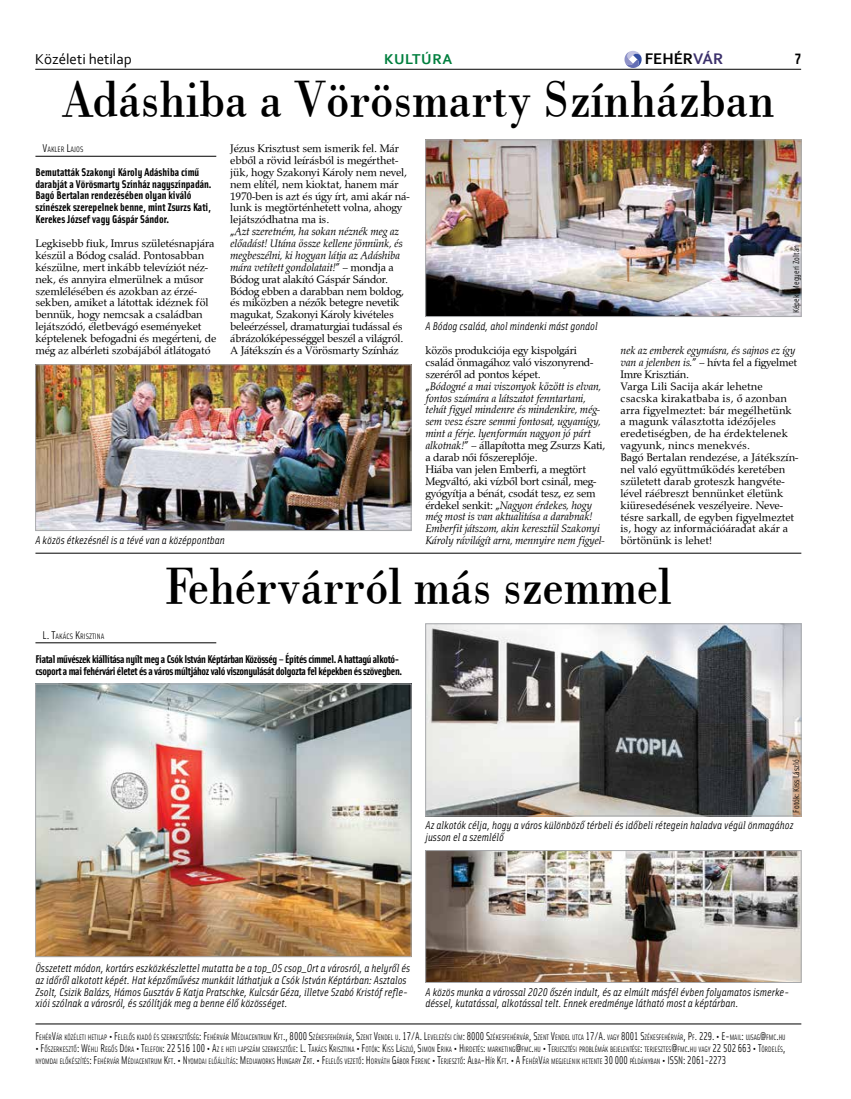
<style>
.page{position:relative;width:851px;height:1099px;background:#fff}
.page>*{position:absolute;margin:0;border:0;box-sizing:border-box;transform-origin:0 0}
.t1{font:52.5px "Bodoni PFL";color:#000;scale:.9 1}
.t2{font:700 16.12px "Corbel";color:#000}
.t3{font:15px "Corbel";color:#000}
.t4{font:700 15px "Corbel";letter-spacing:.04em;color:#007f3e}
.t5{font:700 15px "Solex";color:#000}
.t6{font:11.25px/11.9px "Palladius";letter-spacing:-.01em;color:#000}
.t7{font:italic 11.25px/11.9px "Solex";color:#000}
.t8{font:italic 11.25px/11.9px "Palladius";letter-spacing:-.02em;color:#000}
.t9{font:700 11.25px/11.9px "Solex";color:#000}
.t10{font:700 11.25px/11.9px "Solex";letter-spacing:-.03em;color:#000}
.t11{font:8.75px "Solex";color:#000}
.t12{font:7.88px/11.9px "Solex";color:#000;scale:.88 1}
.t13{font:7.88px "Solex";color:#000}
.s1{color:#3c316c}
.s2{font-size:11.25px}
.s3{font-style:italic}
.s4{font-style:normal}
</style>
<div class="page">
<hr style="left:35px;top:69px;width:766px;height:1px;background:#000">
<svg style="left:624px;top:51px;width:17px;height:18px"></svg>
<hr style="left:35px;top:553px;width:766px;height:1px;background:#000">
<hr style="left:35px;top:1023px;width:766px;height:1px;background:#000">
<img style="left:427px;top:142px;width:372px;height:173px">
<div style="left:425px;top:140px;width:376px;height:177px;border:1px solid #a7a9ac"></div>
<img style="left:37px;top:366px;width:372px;height:162px">
<div style="left:35px;top:364px;width:376px;height:166px;border:1px solid #a7a9ac"></div>
<hr style="left:35px;top:156px;width:181px;height:1px;background:#000">
<img style="left:427px;top:625px;width:372px;height:189px">
<div style="left:425px;top:623px;width:376px;height:193px;border:1px solid #a7a9ac"></div>
<img style="left:427px;top:852px;width:372px;height:128px">
<div style="left:425px;top:850px;width:376px;height:132px;border:1px solid #a7a9ac"></div>
<img style="left:37px;top:686px;width:372px;height:268px">
<div style="left:35px;top:684px;width:376px;height:272px;border:1px solid #a7a9ac"></div>
<hr style="left:35px;top:642px;width:181px;height:1px;background:#000">
<h3 class="t3" style="left:35px;top:49px;width:98px">Közéleti hetilap</h3>
<h3 class="t4" style="left:384px;top:49px;width:70px">KULTÚRA</h3>
<h2 class="t2" style="left:644px;top:48px;width:78px">FEHÉR<span class="s1">VÁR</span></h2>
<h3 class="t5" style="left:794px;top:49px;width:8px">7</h3>
<h1 class="t1" style="left:62px;top:63px;width:793px">Adáshiba a Vörösmarty Színházban</h1>
<p class="t13" style="left:43px;top:144px;width:42px"><span class="s2">V</span>AKLER <span class="s2">L</span>AJOS</p>
<p class="t9" style="left:35px;top:165px;width:178px">Bemutatták Szakonyi Károly Adáshiba című darabját a Vörösmarty Színház nagyszínpadán.<br>Bagó Bertalan rendezésében olyan kiváló színészek szerepelnek benne, mint Zsurzs Kati, Kerekes József vagy Gáspár Sándor.</p>
<p class="t6" style="left:35px;top:237px;width:182px">Legkisebb fiuk, Imrus születésnapjára készül a Bódog család. Pontosabban készülne, mert inkább televíziót néz&shy;nek, és annyira elmerülnek a műsor szemlélésében és azokban az érzé&shy;sekben, amiket a látottak idéznek föl bennük, hogy nemcsak a családban lejátszódó, életbevágó eseményeket képtelenek befogadni és megérteni, de még az albérleti szobájából átlátogató</p>
<p class="t6" style="left:230px;top:142px;width:181px">Jézus Krisztust sem ismerik fel. Már ebből a rövid leírásból is megérthet&shy;jük, hogy Szakonyi Károly nem nevel, nem elítél, nem kioktat, hanem már 1970-ben is azt és úgy írt, ami akár ná&shy;lunk is megtörténhetett volna, ahogy lejátszódhatna ma is.<br>„<span class="s3">Azt szeretném, ha sokan néznék meg az előadást! Utána össze kellene jönnünk, és megbeszélni, ki hogyan látja az Adáshiba mára vetített gondolatait!</span>” – mondja a Bódog urat alakító Gáspár Sándor.<br>Bódog ebben a darabban nem boldog, és miközben a nézők betegre nevetik magukat, Szakonyi Károly kivételes beleérzéssel, dramaturgiai tudással és ábrázolóképességgel beszél a világról.<br>A Játékszín és a Vörösmarty Színház</p>
<p class="t11" style="left:790px;top:313px;width:70px;rotate:-90deg">Képek: Megyeri Zoltán</p>
<p class="t7" style="left:425px;top:320px;width:174px">A Bódog család, ahol mindenki mást gondol</p>
<p class="t8" style="left:425px;top:344px;width:181px"><span class="s4">közös produkciója egy kispolgári család önmagához való viszonyrend&shy;szeréről ad pontos képet.<br>„</span>Bódogné a mai viszonyok között is elvan, fontos számára a látszatot fenntartani, tehát figyel mindenre és mindenkire, még&shy;sem vesz észre semmi fontosat, ugyanúgy, mint a férje. lyenformán nagyon jó párt alkotnak!<span class="s4">” – állapította meg Zsurzs Kati, a darab női főszereplője.<br>Hiába van jelen Emberfi, a megtört Megváltó, aki vízből bort csinál, meg&shy;gyógyítja a bénát, csodát tesz, ez sem érdekel senkit: „</span>Nagyon érdekes, hogy még most is van aktualitása a darabnak!<br>Emberfit játszom, akin keresztül Szakonyi Károly rávilágít arra, mennyire nem figyel-</p>
<p class="t6" style="left:620px;top:344px;width:179px"><span class="s3">nek az emberek egymásra, és sajnos ez így van a jelenben is.</span>” – hívta fel a figyelmet Imre Krisztián.<br>Varga Lili Sacija akár lehetne csacska kirakatbaba is, ő azonban arra figyelmeztet: bár megélhetünk a magunk választotta idézőjeles eredetiségben, de ha érdektelenek vagyunk, nincs menekvés.<br>Bagó Bertalan rendezése, a Játékszín&shy;nel való együttműködés keretében született darab groteszk hangvéte&shy;lével ráébreszt bennünket életünk kiüresedésének veszélyeire. Neve&shy;tésre sarkall, de egyben figyelmeztet is, hogy az információáradat akár a börtönünk is lehet!</p>
<p class="t7" style="left:35px;top:533px;width:191px">A közös étkezésnél is a tévé van a középpontban</p>
<h1 class="t1" style="left:165px;top:550px;width:563px">Fehérvárról más szemmel</h1>
<p class="t13" style="left:43px;top:631px;width:63px"><span class="s2">L. T</span>AKÁCS <span class="s2">K</span>RISZTINA</p>
<p class="t10" style="left:35px;top:652px;width:368px">Fiatal művészek kiállítása nyílt meg a Csók István Képtárban Közösség – Építés címmel. A hattagú alkotó&shy;csoport a mai fehérvári életet és a város múltjához való viszonyulását dolgozta fel képekben és szövegben.</p>
<p class="t11" style="left:790px;top:812px;width:54px;rotate:-90deg">Fotók: Kiss László</p>
<p class="t7" style="left:425px;top:819px;width:369px">Az alkotók célja, hogy a város különböző térbeli és időbeli rétegein haladva végül önmagához jusson el a szemlélő</p>
<p class="t7" style="left:35px;top:961px;width:376px">Összetett módon, kortárs eszközkészlettel mutatta be a top_OS csop_Ort a városról, a helyről és az időről alkotott képét. Hat képzőművész munkáit láthatjuk a Csók István Képtárban: Asztalos Zsolt, Csizik Balázs, Hámos Gusztáv &amp; Katja Pratschke, Kulcsár Géza, illetve Szabó Kristóf refle&shy;xiói szólnak a városról, és szólítják meg a benne élő közösséget.</p>
<p class="t7" style="left:425px;top:985px;width:365px">A közös munka a várossal 2020 őszén indult, és az elmúlt másfél évben folyamatos ismerke&shy;déssel, kutatással, alkotással telt. Ennek eredménye látható most a képtárban.</p>
<p class="t12" style="left:35px;top:1030px;width:853px"><span class="s2">F</span>EHÉR<span class="s2">V</span>ÁR KÖZÉLETI HETILAP <span class="s2">• F</span>ELELŐS KIADÓ ÉS SZERKESZTŐSÉG<span class="s2">: F</span>EHÉRVÁR <span class="s2">M</span>ÉDIACENTRUM <span class="s2">K</span>FT<span class="s2">., 8000 S</span>ZÉKESFEHÉRVÁR<span class="s2">, S</span>ZENT <span class="s2">V</span>ENDEL U<span class="s2">. 17/A. L</span>EVELEZÉSI CÍM <span class="s2">: 8000 S</span>ZÉKESFEHÉRVÁR<span class="s2">, S</span>ZENT <span class="s2">V</span>ENDEL UTCA <span class="s2">17/A.</span> VAGY <span class="s2">8001 S</span>ZÉKESFEHÉRVÁR<span class="s2">, P</span>F<span class="s2">. 229. • E-</span>MAIL<span class="s2">:</span> UJSAG<span class="s2">@</span>FMC<span class="s2">.</span>HU</p>
<p class="t12" style="left:35px;top:1042px;width:853px"><span class="s2">• F</span>ŐSZERKESZTŐ<span class="s2">: W</span>ÉHLI <span class="s2">R</span>EGŐS <span class="s2">D</span>ÓRA <span class="s2">• T</span>ELEFON<span class="s2">: 22 516 100 • A</span>Z E HETI LAPSZÁM SZERKESZTŐJE<span class="s2">: L. T</span>AKÁCS <span class="s2">K</span>RISZTINA <span class="s2">• F</span>OTÓK<span class="s2">: K</span>ISS <span class="s2">L</span>ÁSZLÓ<span class="s2">, S</span>IMON <span class="s2">E</span> RIKA <span class="s2">• H</span> IRDETÉS<span class="s2">:</span> MARKETING<span class="s2">@</span>FMC<span class="s2">.</span>HU <span class="s2">• T</span>ERJESZTÉSI PROBLÉMÁK BEJELENTÉSE<span class="s2">:</span> TERJESZTES<span class="s2">@</span>FMC<span class="s2">.</span>HU VAGY <span class="s2">22 502 663 • T</span>ÖRDELÉS<span class="s2">,<br></span>NYOM DAI ELŐKÉSZÍTÉS<span class="s2">: F</span>EHÉRVÁR <span class="s2">M</span>ÉDIACENTRUM <span class="s2">K</span>FT<span class="s2">. • N</span>YOM DAI ELŐÁLLÍTÁS<span class="s2">: M</span>EDIAWORKS <span class="s2">H</span> UNGARY <span class="s2">Z</span>RT<span class="s2">. • F</span>ELELŐS VEZETŐ<span class="s2">: H</span> ORVÁTH <span class="s2">G</span>ÁBOR <span class="s2">F</span>ERENC <span class="s2">• T</span>ERJESZTŐ<span class="s2">: A</span>LBA<span class="s2">-H</span> ÍR <span class="s2">K</span>FT<span class="s2">. • A F</span>EHÉR<span class="s2">V</span>ÁR M EGJELENIK HETENTE <span class="s2">30 000</span> PÉLDÁNYBAN <span class="s2">• ISSN : 2061-2273</span></p>
</div>
